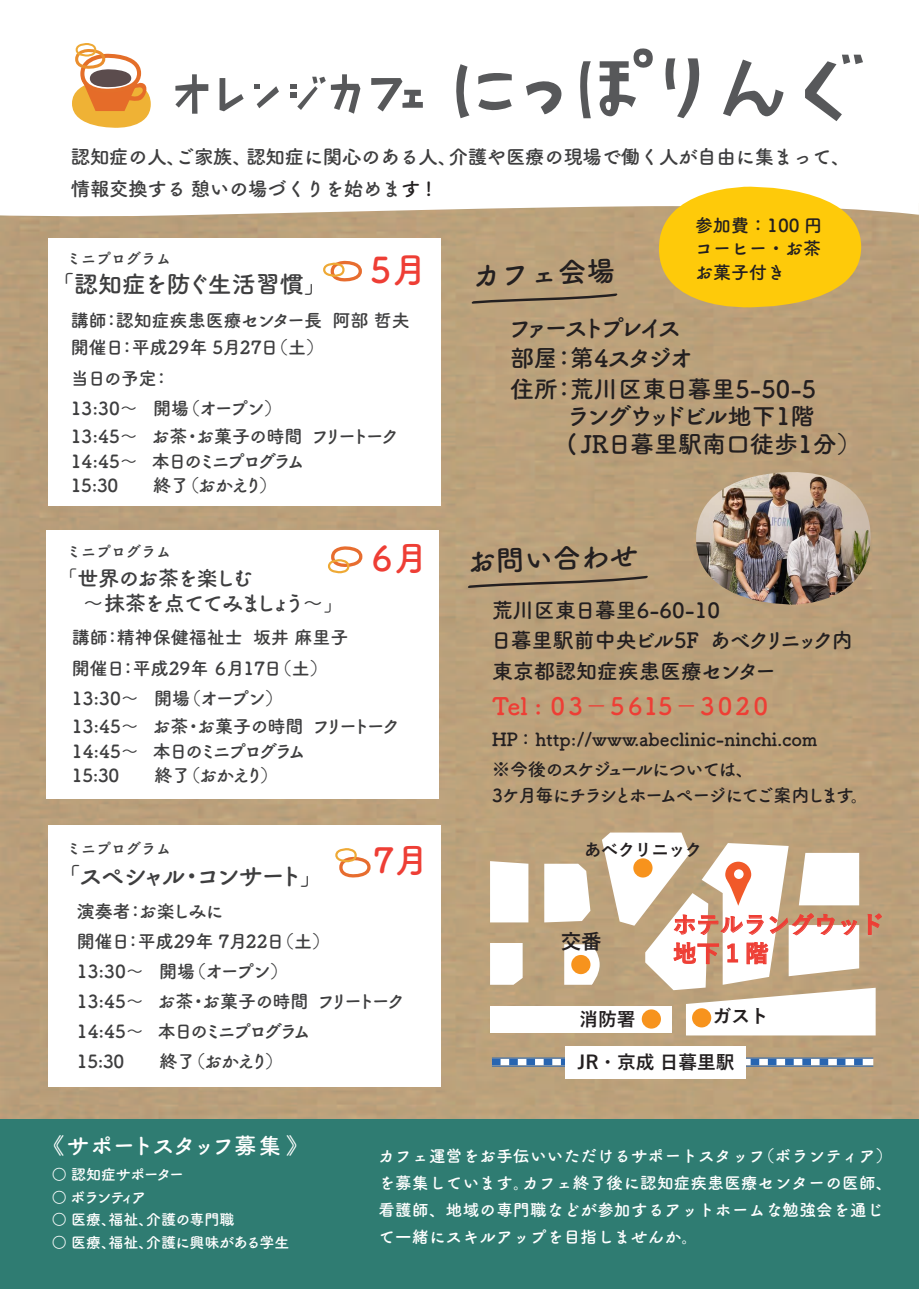
<style>
.page{position:relative;width:919px;height:1289px;background:#fff}
.page>*{position:absolute;margin:0;border:0;box-sizing:border-box;transform-origin:0 0}
.t1{font:700 34.5px "Tsuku B Rd Gothic";color:#ee3e35}
.t2{font:700 28.5px "Tsuku B Rd Gothic";color:#231f20}
.t3{font:700 24px/30.6px "Tsuku B Rd Gothic";letter-spacing:-.05em;color:#231f20}
.t4{font:700 24px/27.6px "Tsuku B Rd Gothic";color:#231f20}
.t5{font:700 24px "Tsuku B Rd Gothic";letter-spacing:-.26em;color:#ee3e35}
.t6{font:700 24px "Tsuku B Rd Gothic";color:#3e3e3f}
.t7{font:700 24px "Tsuku B Rd Gothic";letter-spacing:-.14em;color:#3e3e3f}
.t8{font:700 23.4px/28.5px "Yu Go";color:#ee3e35}
.t9{font:700 22.5px "Tsuku B Rd Gothic";letter-spacing:-.04em;color:#fff}
.t10{font:700 21px/30.6px "Tsuku B Rd Gothic";color:#231f20}
.t11{font:700 21px/24.6px "Tsuku B Rd Gothic";letter-spacing:-.11em;color:#3e3e3f}
.t12{font:700 20.55px "Yu Go";color:#231f20}
.t13{font:700 19.5px/31.5px "Tsuku B Rd Gothic";letter-spacing:-.02em;color:#3e3e3f}
.t14{font:700 18.75px "Yu Go";color:#231f20}
.t15{font:700 18px/30px "Tsuku B Rd Gothic";letter-spacing:-.04em;color:#3e3e3f}
.t16{font:700 18px/24.6px "Tsuku B Rd Gothic";letter-spacing:-.09em;color:#3e3e3f}
.t17{font:700 18px/30.6px "Tsuku B Rd Gothic";color:#3e3e3f}
.t18{font:700 18px/23.2px "Tsuku B Rd Gothic";color:#231f20}
.t19{font:700 18px "Tsuku B Rd Gothic";letter-spacing:-.11em;color:#231f20}
.t20{font:700 16.8px "Yu Go";color:#231f20}
.t21{font:700 16.5px/27px "Tsuku B Rd Gothic";letter-spacing:.02em;color:#fff}
.t22{font:700 15px "Tsuku B Rd Gothic";color:#3e3e3f}
.t23{font:700 15px "Tsuku B Rd Gothic";letter-spacing:-.02em;color:#fff}
.t24{font:700 15px "Tsuku B Rd Gothic";letter-spacing:-.04em;color:#fff}
.t25{font:700 15px "Tsuku B Rd Gothic";color:#fff}
.s1{color:#231f20}
</style>
<div class="page">
<div style="left:0;top:1118px;width:918px;height:170px;background:#2f7c72"></div>
<div style="left:0;top:310px;width:918px;height:808px;background:#bba07b"></div>
<div style="left:48px;top:238px;width:392px;height:268px;background:#fff"></div>
<div style="left:47px;top:530px;width:392px;height:268px;background:#fff"></div>
<div style="left:48px;top:825px;width:392px;height:261px;background:#fff"></div>
<svg style="left:72px;top:43px;width:79px;height:85px"></svg>
<div style="left:490px;top:1005px;width:181px;height:27px;background:#fff"></div>
<svg style="left:490px;top:943px;width:32px;height:41px"></svg>
<svg style="left:490px;top:861px;width:38px;height:61px"></svg>
<svg style="left:492px;top:1058px;width:375px;height:7px"></svg>
<hr style="left:492px;top:1065px;width:381px;height:1px;background:#2865b1">
<hr style="left:492px;top:1057px;width:381px;height:1px;background:#2865b1">
<div style="left:565px;top:1045px;width:181px;height:33px;background:#fff"></div>
<svg style="left:544px;top:832px;width:337px;height:203px"></svg>
<svg style="left:466px;top:575px;width:183px;height:13px;background:#9f886a"></svg>
<svg style="left:0;top:186px;width:918px;height:124px"></svg>
<svg style="left:328px;top:546px;width:35px;height:28px"></svg>
<svg style="left:335px;top:848px;width:36px;height:30px"></svg>
<img style="left:695px;top:470px;width:175px;height:137px">
<svg style="left:456px;top:64px;width:13px;height:54px"></svg>
<svg style="left:478px;top:73px;width:33px;height:11px"></svg>
<svg style="left:478px;top:99px;width:33px;height:12px"></svg>
<svg style="left:526px;top:81px;width:36px;height:33px"></svg>
<svg style="left:580px;top:61px;width:10px;height:57px"></svg>
<svg style="left:599px;top:48px;width:53px;height:68px"></svg>
<svg style="left:638px;top:54px;width:8px;height:8px"></svg>
<svg style="left:665px;top:58px;width:35px;height:60px"></svg>
<svg style="left:723px;top:60px;width:60px;height:56px"></svg>
<svg style="left:805px;top:55px;width:57px;height:66px"></svg>
<svg style="left:175px;top:74px;width:33px;height:40px"></svg>
<svg style="left:219px;top:78px;width:25px;height:33px"></svg>
<svg style="left:254px;top:84px;width:25px;height:24px"></svg>
<svg style="left:290px;top:74px;width:70px;height:40px"></svg>
<svg style="left:371px;top:78px;width:52px;height:33px"></svg>
<div style="left:734px;top:869px;width:9px;height:9px;background:#fff;border-radius:50%"></div>
<p class="t13" style="left:71px;top:140px;width:781px">認知症の人、ご家族、認知症に関心のある人、介護や医療の現場で働く人が自由に集まって、情報交換する 憩いの場づくりを始めま<span class="s1">す !</span></p>
<p class="t22" style="left:66px;top:247px;width:107px">ミニプログラム</p>
<h3 class="t6" style="left:50px;top:265px;width:379px">「認知症を防ぐ生活習慣」 <sup>5月</sup></h3>
<p class="t17" style="left:71px;top:305px;width:340px;line-height:27.6px">講師：認知症疾患医療センター長 阿部 哲夫開催日：平成29年 5月27日（土）</p>
<p class="t15" style="left:71px;top:362px;width:213px;line-height:30.6px">当日の予定：<br>13:30～ 開場（オープン）</p>
<p class="t16" style="left:71px;top:423px;width:330px">13:45～　お茶・お菓子の時間 フリートーク<br>14:45～ 本日のミニプログラム<br>15:30　　終了（おかえり）</p>
<p class="t22" style="left:66px;top:539px;width:107px">ミニプログラム</p>
<h1 class="t1" style="left:371px;top:531px;width:58px">6月</h1>
<p class="t11" style="left:83px;top:564px;width:263px;text-indent:-26px">「世界のお茶を楽しむ<br>～抹茶を点ててみましょう～」</p>
<p class="t17" style="left:72px;top:621px;width:278px">講師：精神保健福祉士 坂井 麻里子開催日：平成29年 ６月17日（土）<br>13:30～ 開場（オープン）</p>
<p class="t16" style="left:72px;top:713px;width:330px">13:45～　お茶・お菓子の時間 フリートーク<br>14:45～ 本日のミニプログラム<br>15:30　　終了（おかえり）</p>
<p class="t22" style="left:66px;top:836px;width:107px">ミニプログラム</p>
<h3 class="t7" style="left:56px;top:857px;width:269px">「スペシャル・コンサート」</h3>
<h1 class="t1" style="left:373px;top:833px;width:58px">7月</h1>
<p class="t15" style="left:77px;top:894px;width:330px">演奏者：お楽しみに<br>開催日：平成29年 7月22日（土）<br>13:30～ 開場（オープン）<br>13:45～　お茶・お菓子の時間 フリートーク<br>14:45～ 本日のミニプログラム<br>15:30　　終了（おかえり）</p>
<h2 class="t2" style="left:472px;top:253px;width:144px;rotate:-2deg">カフェ会場</h2>
<p class="t18" style="left:695px;top:212px;width:128px;text-align:justify">参加費：100 円コーヒー・お茶お菓子付き</p>
<h3 class="t3" style="left:508px;top:311px;width:310px">ファーストプレイス<br>部屋：第4スタジオ<br>住所：荒川区東日暮里5-50-5</h3>
<h3 class="t4" style="left:566px;top:401px;width:295px">ラングウッドビル地下1階<br>( JR日暮里駅南口徒歩1分）</h3>
<h2 class="t2" style="left:466px;top:539px;width:172px;rotate:-2deg">お問い合わせ</h2>
<p class="t10" style="left:491px;top:593px;width:363px">荒川区東日暮里6-60-10<br>日暮里駅前中央ビル5F あべクリニック内東京都認知症疾患医療センター</p>
<h3 class="t5" style="left:492px;top:687px;width:282px">Tel : ０３－５６１５－３０２０</h3>
<p class="t18" style="left:492px;top:723px;width:327px;line-height:30px">HP ： http://www.abeclinic-ninchi.com ※今後のスケジュールについては、</p>
<p class="t19" style="left:492px;top:780px;width:378px">3ケ月毎にチラシとホームページにてご案内します。</p>
<p class="t20" style="left:584px;top:840px;width:119px">あべクリニック</p>
<p class="t12" style="left:560px;top:929px;width:43px">交番</p>
<p class="t8" style="left:673px;top:911px;width:213px">ホテルラングウッド地下1階</p>
<p class="t14" style="left:712px;top:1005px;width:58px">ガスト</p>
<p class="t14" style="left:577px;top:1051px;width:159px">JR・京成 日暮里駅</p>
<p class="t14" style="left:579px;top:1008px;width:58px">消防署</p>
<p class="t9" style="left:42px;top:1128px;width:267px">《サポートスタッフ募集》</p>
<p class="t24" style="left:52px;top:1162px;width:134px">○ 認知症サポーター</p>
<p class="t24" style="left:52px;top:1185px;width:96px">○ ボランティア</p>
<p class="t25" style="left:52px;top:1207px;width:184px">○ 医療、福祉、介護の専門職</p>
<p class="t23" style="left:52px;top:1230px;width:239px">○ 医療、福祉、介護に興味がある学生</p>
<p class="t21" style="left:378px;top:1141px;width:515px">カフェ運営をお手伝いいただけるサポートスタッフ（ボランティア）を募集しています。カフェ終了後に認知症疾患医療センターの医師、看護師、地域の専門職などが参加するアットホームな勉強会を通じて一緒にスキルアップを目指しませんか。</p>
</div>
